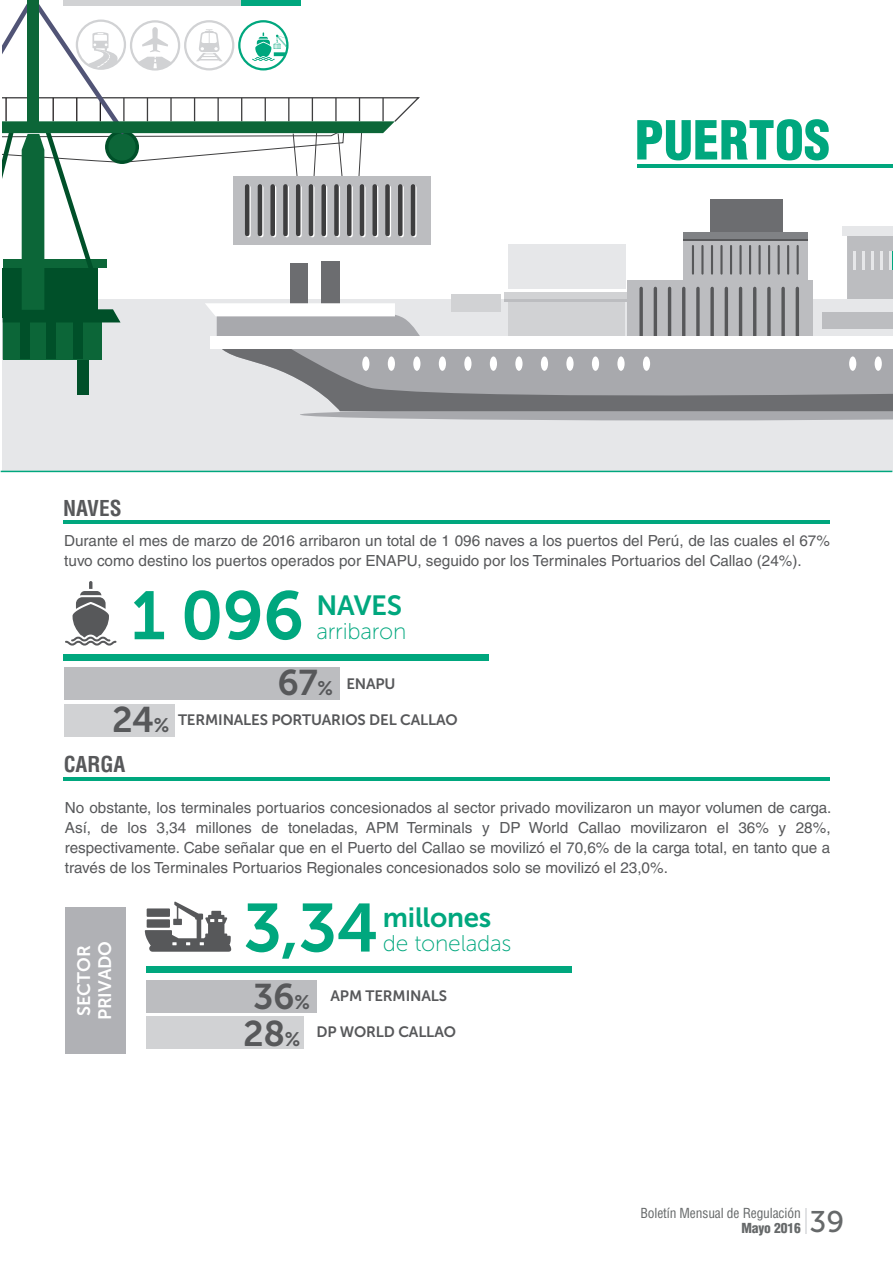
<style>
.page{position:relative;width:893px;height:1263px;background:#fff}
.page>*{position:absolute;margin:0;border:0;box-sizing:border-box;transform-origin:0 0}
.t1{font:67.8px "Museo Sans 700";color:#00a77e}
.t2{font:900 condensed 52.5px "Helvetica LT Std";color:#00a77e}
.t3{font:35.55px/36.8px "Museo Sans 700";letter-spacing:-.01em;color:#57585a}
.t4{font:27.6px "Museo Sans 700";letter-spacing:-.01em;color:#00a77e}
.t5{font:22.8px "Museo Sans 100";letter-spacing:-.01em;color:#00a77e}
.t6{font:700 condensed 21.45px "Helvetica LT Std";color:#57585a}
.t7{font:18px/21px "Museo Sans 700";color:#fff}
.t8{font:15.3px/19.8px "Helvetica LT Std";color:#57585a}
.t9{font:15px "Museo Sans 700";letter-spacing:-.01em;color:#57585a}
.t10{font:condensed 13.5px/15px "Helvetica LT Std";letter-spacing:-.01em;color:#66696a}
.s1{font-size:19.5px}
.s2{font-weight:900}
.s3{font-family:"Museo Sans 500";font-stretch:normal;font-size:29.85px}
</style>
<div class="page">
<div style="left:3px;top:299px;width:890px;height:172px;background:#e6e7e9"></div>
<div style="left:77px;top:349px;width:11px;height:46px;background:#005029"></div>
<div style="left:3px;top:310px;width:99px;height:50px;background:#0c6638"></div>
<div style="left:73px;top:316px;width:10px;height:43px;background:#005029"></div>
<div style="left:46px;top:316px;width:10px;height:43px;background:#005029"></div>
<div style="left:20px;top:316px;width:9px;height:43px;background:#005029"></div>
<div style="left:233px;top:176px;width:197px;height:68px;background:#bcbdc0"></div>
<svg style="left:300px;top:411px;width:593px;height:9px;background:#acadb0"></svg>
<div style="left:451px;top:294px;width:50px;height:18px;background:#d1d2d4"></div>
<div style="left:508px;top:244px;width:117px;height:45px;background:#e6e7e9"></div>
<div style="left:508px;top:292px;width:117px;height:55px;background:#d1d2d4"></div>
<div style="left:504px;top:295px;width:124px;height:7px;background:#bcbdc0"></div>
<div style="left:504px;top:292px;width:124px;height:7px;background:#d1d2d4"></div>
<div style="left:710px;top:200px;width:73px;height:35px;background:#6c6d70"></div>
<div style="left:684px;top:234px;width:124px;height:7px;background:#57585a"></div>
<div style="left:684px;top:232px;width:124px;height:7px;background:#808285"></div>
<div style="left:627px;top:280px;width:186px;height:67px;background:#bcbdc0"></div>
<svg style="left:639px;top:288px;width:4px;height:48px"></svg>
<hr style="left:654px;top:288px;width:3px;height:48px;background:#57585a">
<hr style="left:668px;top:288px;width:3px;height:48px;background:#57585a">
<hr style="left:682px;top:288px;width:3px;height:48px;background:#57585a">
<svg style="left:696px;top:288px;width:4px;height:48px"></svg>
<svg style="left:710px;top:288px;width:4px;height:48px"></svg>
<hr style="left:725px;top:288px;width:3px;height:48px;background:#57585a">
<hr style="left:739px;top:288px;width:3px;height:48px;background:#57585a">
<hr style="left:753px;top:288px;width:3px;height:48px;background:#57585a">
<svg style="left:767px;top:288px;width:4px;height:48px"></svg>
<svg style="left:781px;top:288px;width:4px;height:48px"></svg>
<hr style="left:796px;top:288px;width:3px;height:48px;background:#57585a">
<div style="left:684px;top:241px;width:124px;height:39px;background:#bcbdc0"></div>
<hr style="left:692px;top:246px;width:2px;height:28px;background:#57585a">
<hr style="left:701px;top:246px;width:2px;height:28px;background:#57585a">
<hr style="left:711px;top:246px;width:2px;height:28px;background:#57585a">
<hr style="left:720px;top:246px;width:3px;height:28px;background:#57585a">
<hr style="left:730px;top:246px;width:2px;height:28px;background:#57585a">
<hr style="left:739px;top:246px;width:3px;height:28px;background:#57585a">
<hr style="left:749px;top:246px;width:2px;height:28px;background:#57585a">
<hr style="left:758px;top:246px;width:3px;height:28px;background:#57585a">
<hr style="left:768px;top:246px;width:2px;height:28px;background:#57585a">
<hr style="left:778px;top:246px;width:2px;height:28px;background:#57585a">
<hr style="left:787px;top:246px;width:2px;height:28px;background:#57585a">
<hr style="left:797px;top:246px;width:2px;height:28px;background:#57585a">
<div style="left:822px;top:312px;width:71px;height:30px;background:#bcbdc0"></div>
<div style="left:822px;top:330px;width:71px;height:13px;background:#e6e7e9"></div>
<svg style="left:847px;top:235px;width:46px;height:64px;background:#bfc1c4"></svg>
<div style="left:842px;top:226px;width:51px;height:9px;background:#e6e7e9"></div>
<svg style="left:222px;top:349px;width:671px;height:62px;background:#9fa0a3"></svg>
<div style="left:210px;top:336px;width:683px;height:13px;background:#fff"></div>
<hr style="left:63px;top:521px;width:767px;height:3px;background:#00a77e">
<hr style="left:64px;top:777px;width:766px;height:3px;background:#00a77e">
<svg style="left:65px;top:581px;width:51px;height:64px"></svg>
<div style="left:63px;top:654px;width:425px;height:7px;background:#00a77e"></div>
<div style="left:64px;top:668px;width:275px;height:32px;background:#bcbdc0"></div>
<div style="left:64px;top:704px;width:110px;height:32px;background:#d1d2d4"></div>
<div style="left:146px;top:966px;width:425px;height:7px;background:#00a77e"></div>
<div style="left:146px;top:980px;width:170px;height:32px;background:#bcbdc0"></div>
<div style="left:146px;top:1016px;width:158px;height:32px;background:#d1d2d4"></div>
<div style="left:65px;top:907px;width:61px;height:147px;background:#b0b1b5"></div>
<svg style="left:145px;top:902px;width:86px;height:50px"></svg>
<hr style="left:637px;top:165px;width:256px;height:3px;background:#00a77e">
<hr style="left:1px;top:471px;width:891px;height:1px;background:#00a77e">
<hr style="left:805px;top:1208px;width:2px;height:26px;background:#e1e2e4">
<svg style="left:3px;top:0;width:419px;height:339px"></svg>
<div style="left:64px;top:0;width:59px;height:6px;background:#d1d2d4"></div>
<div style="left:123px;top:0;width:59px;height:6px;background:#d1d2d4"></div>
<div style="left:182px;top:0;width:59px;height:6px;background:#d1d2d4"></div>
<div style="left:241px;top:0;width:60px;height:6px;background:#00a77e"></div>
<h3 class="t6" style="left:63px;top:494px;width:60px">NAVES</h3>
<h2 class="t2" style="left:634px;top:107px;width:197px">PUERTOS</h2>
<p class="t8" style="left:64px;top:531px;width:767px">Durante el mes de marzo de 2016 arribaron un total de 1 096 naves a los puertos del Perú, de las cuales el 67% tuvo como destino los puertos operados por ENAPU, seguido por los Terminales Portuarios del Callao (24%).</p>
<h1 class="t1" style="left:131px;top:578px;width:175px">1 096</h1>
<h3 class="t4" style="left:316px;top:590px;width:87px">NAVES</h3>
<h3 class="t5" style="left:316px;top:619px;width:91px">arribaron</h3>
<p class="t9" style="left:346px;top:675px;width:51px">ENAPU</p>
<p class="t9" style="left:178px;top:711px;width:281px">TERMINALES PORTUARIOS DEL CALLAO</p>
<h3 class="t3" style="left:277px;top:664px;width:57px">67<span class="s1">%</span></h3>
<h3 class="t3" style="left:112px;top:701px;width:59px">24<span class="s1">%</span></h3>
<h3 class="t6" style="left:64px;top:751px;width:63px">CARGA</h3>
<p class="t8" style="left:65px;top:798px;width:768px;text-align:justify">No obstante, los terminales portuarios concesionados al sector privado movilizaron un mayor volumen de carga.<br>Así, de los 3,34 millones de toneladas, APM Terminals y DP World Callao movilizaron el 36% y 28%, respectivamente. Cabe señalar que en el Puerto del Callao se movilizó el 70,6% de la carga total, en tanto que a través de los Terminales Portuarios Regionales concesionados solo se movilizó el 23,0%.</p>
<p class="t7" style="left:73px;top:1020px;width:81px;rotate:-90deg">SECTOR<br>PRIVADO</p>
<h1 class="t1" style="left:243px;top:890px;width:137px">3,34</h1>
<h3 class="t4" style="left:383px;top:902px;width:110px">millones</h3>
<h3 class="t5" style="left:383px;top:931px;width:130px">de toneladas</h3>
<p class="t9" style="left:331px;top:987px;width:118px">APM TERMINALS</p>
<p class="t9" style="left:316px;top:1024px;width:141px">DP WORLD CALLAO</p>
<h3 class="t3" style="left:243px;top:978px;width:68px">36<span class="s1">%<br></span>28<span class="s1">%</span></h3>
<p class="t10" style="left:741px;top:1206px;width:104px;text-indent:-101px">Boletín Mensual de Regulación<br><span class="s2">Mayo 2016</span> <span class="s3">39</span></p>
</div>
